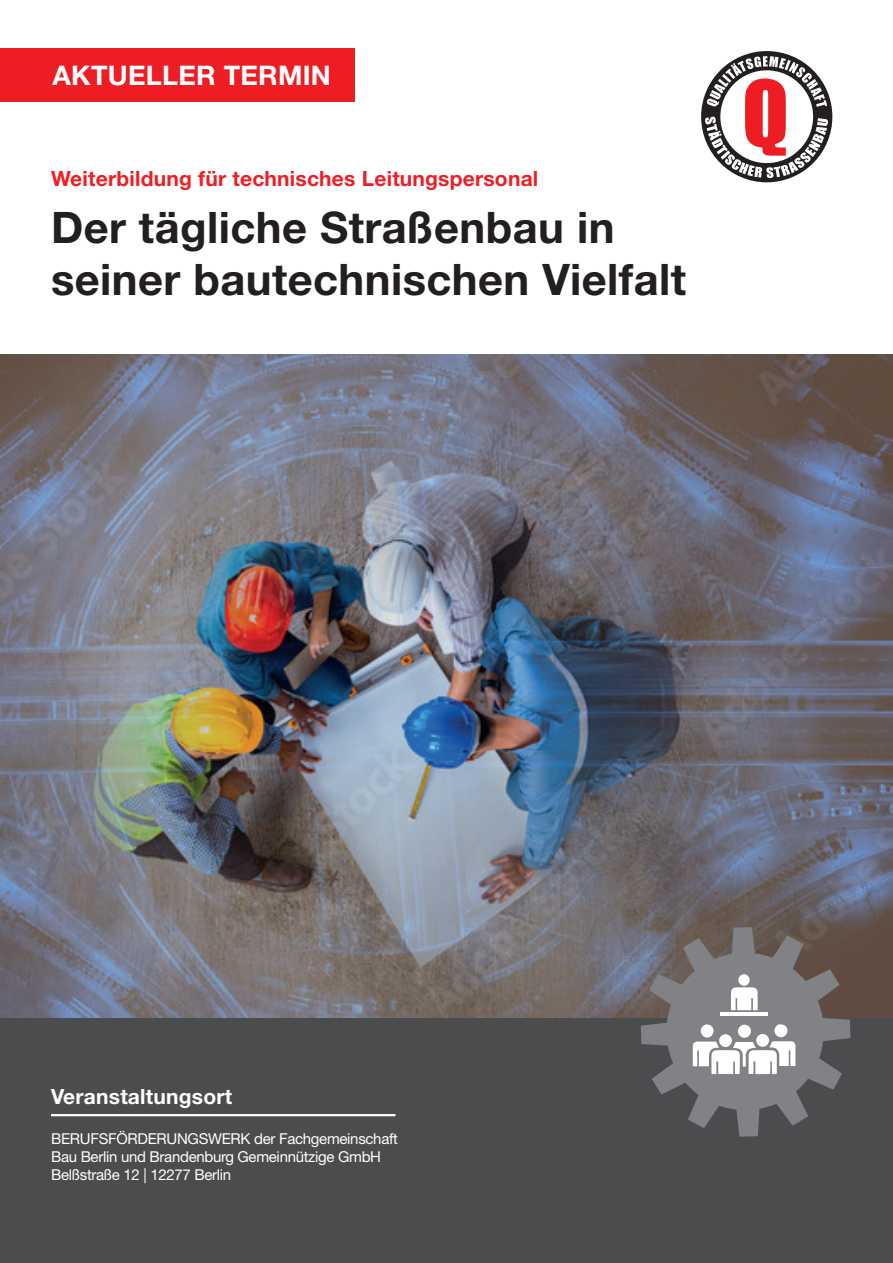
<style>
.page{position:relative;width:893px;height:1263px;background:#fff}
.page>*{position:absolute;margin:0;border:0;box-sizing:border-box;transform-origin:0 0}
.t1{font:700 43.5px/52.2px "Helvetica Neue LT Std";letter-spacing:.01em;color:#231f20}
.t2{font:700 27px "Helvetica Neue LT Std";letter-spacing:.01em;color:#fff}
.t3{font:700 21px "Helvetica Neue LT Std";letter-spacing:.01em;color:#ee1f26}
.t4{font:700 21px "Helvetica Neue LT Std";letter-spacing:.01em;color:#fff}
.t5{font:15px/18px "Helvetica Neue LT Std";letter-spacing:-.02em;color:#fff}
</style>
<div class="page">
<img style="left:0;top:354px;width:893px;height:664px">
<div style="left:0;top:1018px;width:893px;height:245px;background:#4b4c4d"></div>
<svg style="left:704px;top:51px;width:125px;height:128px"></svg>
<svg style="left:641px;top:927px;width:209px;height:210px"></svg>
<div style="left:701px;top:1024px;width:12px;height:13px;background:#fff;border-radius:50%"></div>
<div style="left:756px;top:1034px;width:13px;height:13px;background:#fff;border-radius:50%"></div>
<div style="left:719px;top:1034px;width:13px;height:13px;background:#fff;border-radius:50%"></div>
<div style="left:738px;top:974px;width:12px;height:12px;background:#fff;border-radius:50%"></div>
<hr style="left:51px;top:1114px;width:344px;height:2px;background:#fff">
<div style="left:0;top:49px;width:354px;height:53px;background:#ee1d23"></div>
<h2 class="t2" style="left:52px;top:59px;width:280px">AKTUELLER TERMIN</h2>
<h3 class="t3" style="left:51px;top:166px;width:489px">Weiterbildung für technisches Leitungspersonal</h3>
<h1 class="t1" style="left:51px;top:200px;width:637px">Der tägliche Straßenbau in seiner bautechnischen Vielfalt</h1>
<h3 class="t4" style="left:51px;top:1083px;width:183px">Veranstaltungsort</h3>
<p class="t5" style="left:51px;top:1129px;width:348px">BERUFSFÖRDERUNGSWERK der Fachgemeinschaft<br>Bau Berlin und Brandenburg Gemeinnützige GmbH<br>Belßstraße 12 | 12277 Berlin</p>
</div>
